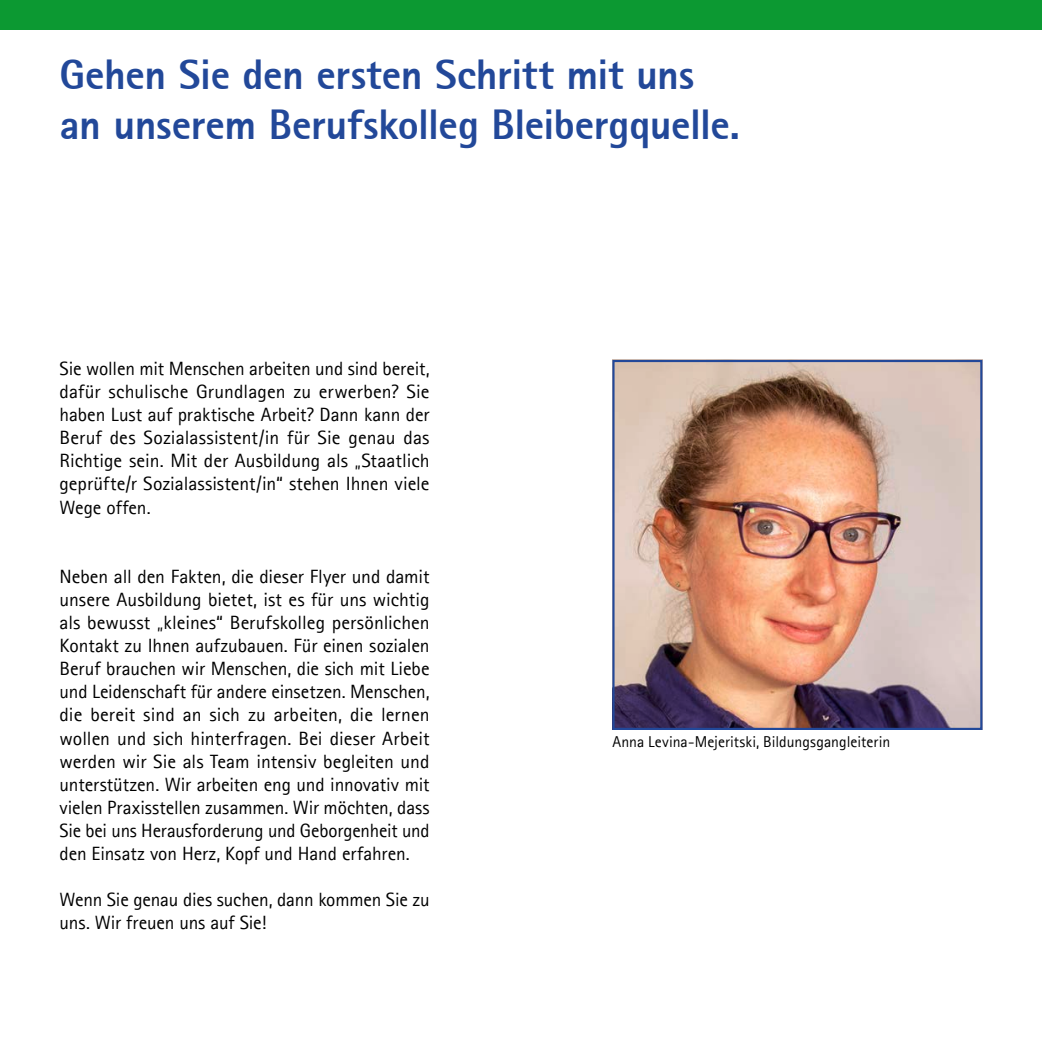
<style>
.page{position:relative;width:1042px;height:1042px;background:#fff}
.page>*{position:absolute;margin:0;border:0;box-sizing:border-box;transform-origin:0 0}
.t1{font:800 42px/50.4px "Agfa Rotis Sans Serif";letter-spacing:-.01em;color:#224899}
.t2{font:19.25px/23.1px "Agfa Rotis Sans Serif";letter-spacing:-.005em;color:#000;text-align:justify}
.t3{font:15.75px "Agfa Rotis Sans Serif";letter-spacing:.005em;color:#000}
</style>
<div class="page">
<div style="left:0;top:0;width:1042px;height:30px;background:#0c9932"></div>
<img style="left:615px;top:363px;width:364px;height:364px">
<div style="left:612px;top:360px;width:370px;height:370px;border:2px solid #224899"></div>
<h1 class="t1" style="left:60px;top:49px;width:682px">Gehen Sie den ersten Schritt mit uns an unserem Berufskolleg Bleibergquelle.</h1>
<p class="t2" style="left:60px;top:356px;width:372px">Sie wollen mit Menschen arbeiten und sind bereit, dafür schulische Grundlagen zu erwerben? Sie haben Lust auf praktische Arbeit? Dann kann der Beruf des Sozialassistent/in für Sie genau das Richtige sein. Mit der Ausbildung als „Staatlich geprüfte/r Sozialassistent/in“ stehen Ihnen viele Wege offen.</p>
<p class="t2" style="left:60px;top:564px;width:372px">Neben all den Fakten, die dieser Flyer und damit unsere Ausbildung bietet, ist es für uns wichtig als bewusst „kleines“ Berufskolleg persönlichen Kontakt zu Ihnen aufzubauen. Für einen sozialen Beruf brauchen wir Menschen, die sich mit Liebe und Leidenschaft für andere einsetzen. Menschen, die bereit sind an sich zu arbeiten, die lernen wollen und sich hinterfragen. Bei dieser Arbeit werden wir Sie als Team intensiv begleiten und unterstützen. Wir arbeiten eng und innovativ mit vielen Praxisstellen zusammen. Wir möchten, dass Sie bei uns Herausforderung und Geborgenheit und den Einsatz von Herz, Kopf und Hand erfahren.</p>
<p class="t2" style="left:60px;top:888px;width:372px">Wenn Sie genau dies suchen, dann kommen Sie zu uns. Wir freuen uns auf Sie!</p>
<p class="t3" style="left:612px;top:732px;width:279px">Anna Levina-Mejeritski, Bildungsgangleiterin</p>
</div>
